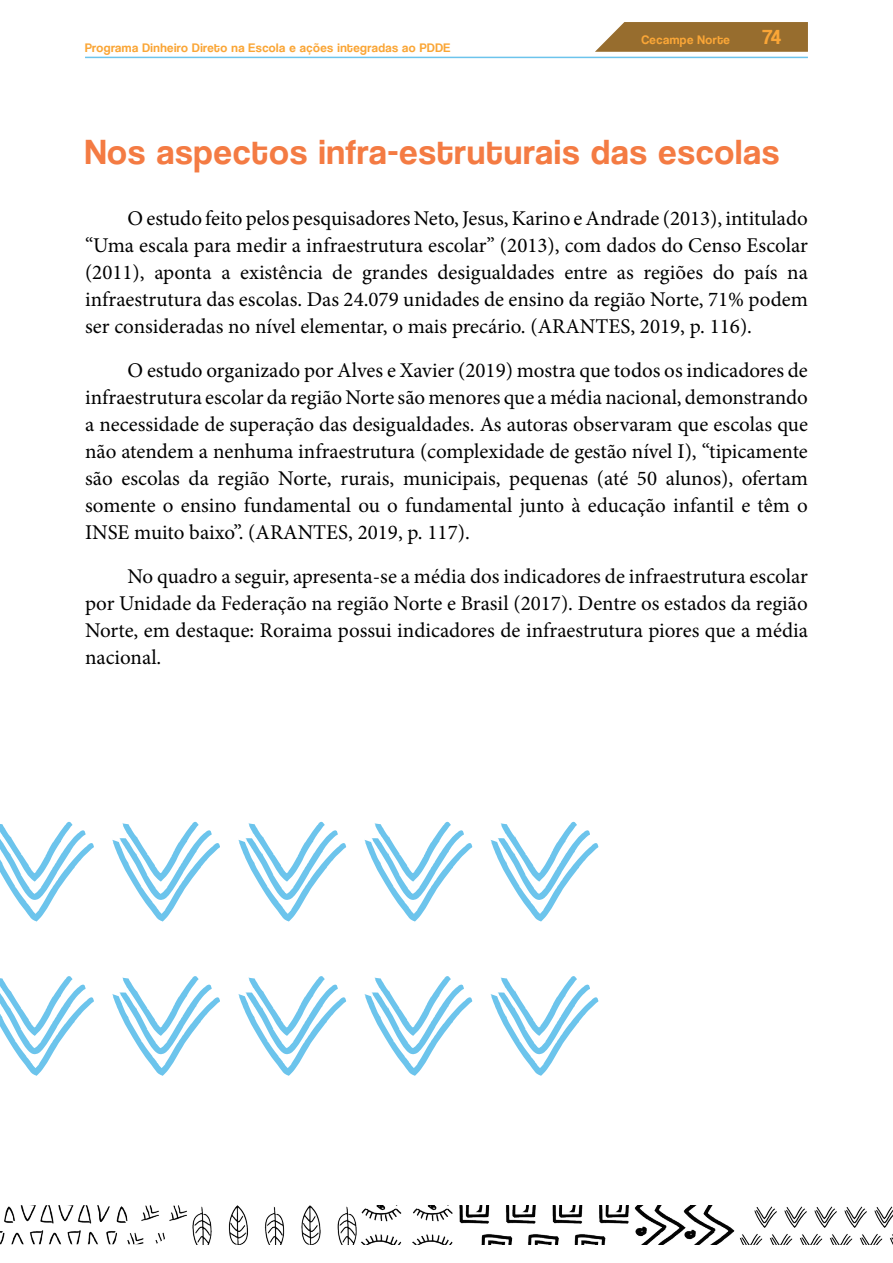
<style>
.page{position:relative;width:893px;height:1263px;background:#fff}
.page>*{position:absolute;margin:0;border:0;box-sizing:border-box;transform-origin:0 0}
.t1{font:36px "Coolvetica Rg";letter-spacing:.04em;color:#f47b43}
.t2{font:21px/27px "Minion Pro";color:#000;text-align:justify}
.t3{font:21px "Coolvetica Rg";color:#faa637}
.t4{font:12.75px "Coolvetica Rg";letter-spacing:.04em;color:#faa637}
</style>
<div class="page">
<img style="left:192px;top:1205px;width:701px;height:39px">
<img style="left:0;top:1205px;width:187px;height:39px">
<svg style="left:595px;top:22px;width:213px;height:30px"></svg>
<hr style="left:85px;top:57px;width:723px;height:1px;background:#6cc4ec">
<svg style="left:112px;top:976px;width:108px;height:100px"></svg>
<svg style="left:112px;top:821px;width:108px;height:100px"></svg>
<svg style="left:0;top:976px;width:94px;height:100px"></svg>
<svg style="left:0;top:821px;width:94px;height:100px"></svg>
<svg style="left:490px;top:976px;width:108px;height:100px"></svg>
<svg style="left:490px;top:821px;width:108px;height:100px"></svg>
<svg style="left:364px;top:976px;width:108px;height:100px"></svg>
<svg style="left:364px;top:821px;width:108px;height:100px"></svg>
<svg style="left:238px;top:976px;width:108px;height:100px"></svg>
<svg style="left:238px;top:821px;width:108px;height:100px"></svg>
<p class="t4" style="left:85px;top:40px;width:351px">Programa Dinheiro Direto na Escola e ações integradas ao Pdde</p>
<p class="t4" style="left:641px;top:33px;width:90px">Cecampe Norte</p>
<p class="t3" style="left:762px;top:25px;width:20px">74</p>
<h1 class="t1" style="left:85px;top:131px;width:695px">Nos aspectos infra-estruturais das escolas</h1>
<p class="t2" style="left:85px;top:205px;width:724px;text-indent:43px">O estudo feito pelos pesquisadores Neto, Jesus, Karino e Andrade (2013), intitulado “Uma escala para medir a infraestrutura escolar” (2013), com dados do Censo Escolar (2011), aponta a existência de grandes desigualdades entre as regiões do país na infraestrutura das escolas. Das 24.079 unidades de ensino da região Norte, 71% podem ser consideradas no nível elementar, o mais precário. (ARANTES, 2019, p. 116).</p>
<p class="t2" style="left:85px;top:357px;width:724px;text-indent:43px">O estudo organizado por Alves e Xavier (2019) mostra que todos os indicadores de infraestrutura escolar da região Norte são menores que a média nacional, demonstrando a necessidade de superação das desigualdades. As autoras observaram que escolas que não atendem a nenhuma infraestrutura (complexidade de gestão nível I), “tipicamente são escolas da região Norte, rurais, municipais, pequenas (até 50 alunos), ofertam somente o ensino fundamental ou o fundamental junto à educação infantil e têm o INSE muito baixo”. (ARANTES, 2019, p. 117).</p>
<p class="t2" style="left:85px;top:563px;width:724px;text-indent:43px">No quadro a seguir, apresenta-se a média dos indicadores de infraestrutura escolar por Unidade da Federação na região Norte e Brasil (2017). Dentre os estados da região Norte, em destaque: Roraima possui indicadores de infraestrutura piores que a média nacional.</p>
</div>
